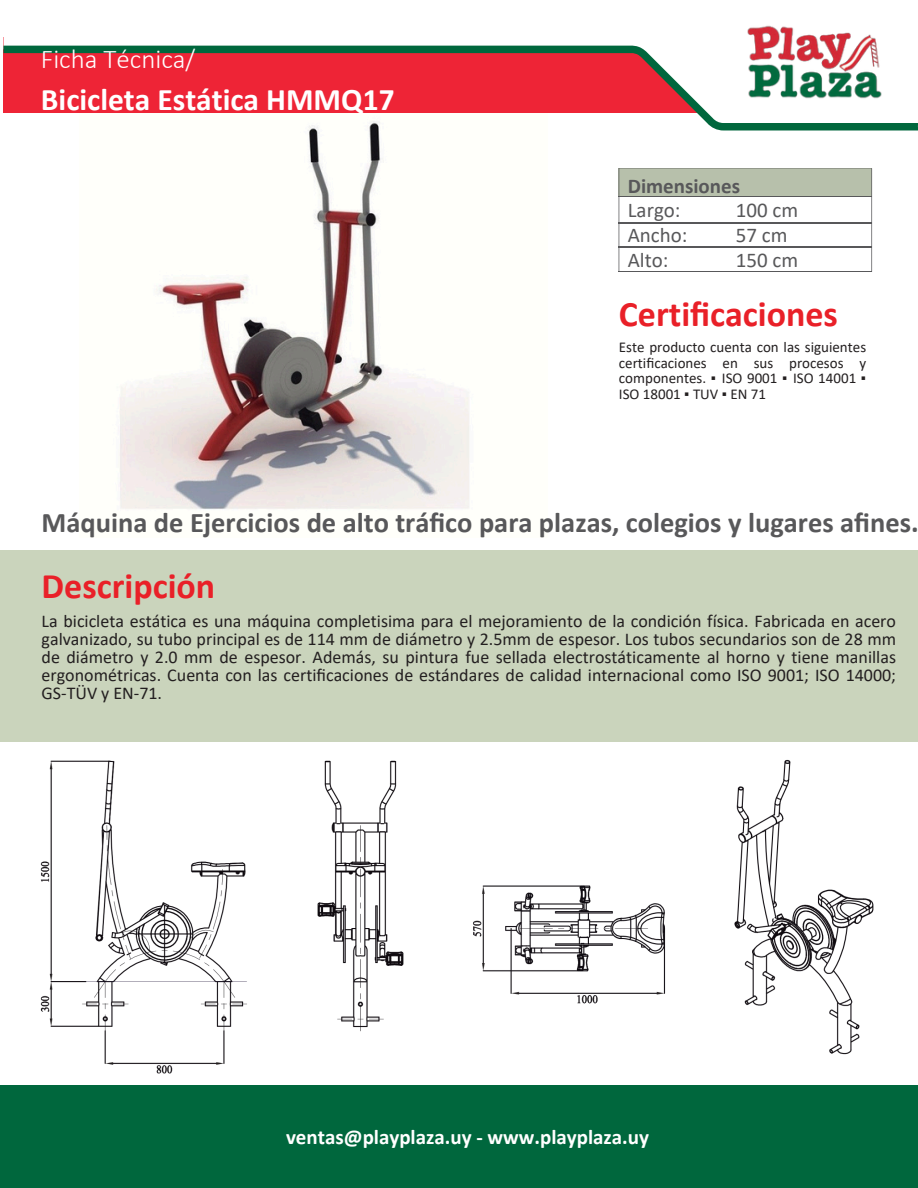
<style>
.page{position:relative;width:918px;height:1188px;background:#fff}
.page>*{position:absolute;margin:0;border:0;box-sizing:border-box;transform-origin:0 0}
.t1{font:700 36px "Calibri";color:#e92028}
.t2{font:700 31.5px "Calibri";color:#fff}
.t3{font:700 28.5px "Calibri";color:#58585a}
.t4{font:300 27px "Calibri";color:#fff}
.t5{font:700 21px "Calibri";color:#fff}
.t6{font:21px/24.8px "Calibri";color:#58585a}
.t7{font:700 21px "Calibri";color:#58585a}
.t8{font:18px/18px "Calibri";color:#231f20;text-align:justify}
.t9{font:15px/15.8px "Calibri";color:#231f20;text-align:justify}
</style>
<div class="page">
<img style="left:120px;top:130px;width:349px;height:380px">
<div style="left:0;top:550px;width:918px;height:192px;background:#cad4bc"></div>
<div style="left:0;top:1085px;width:918px;height:103px;background:#00673d"></div>
<svg style="left:3px;top:37px;width:632px;height:9px"></svg>
<svg style="left:3px;top:46px;width:915px;height:84px;fill:#ee2436"></svg>
<img style="left:731px;top:25px;width:167px;height:77px">
<img style="left:40px;top:760px;width:207px;height:314px">
<img style="left:317px;top:760px;width:87px;height:272px">
<img style="left:473px;top:885px;width:193px;height:119px">
<svg style="left:619px;top:168px;width:253px;height:104px"></svg>
<img style="left:734px;top:759px;width:140px;height:296px">
<h3 class="t4" style="left:41px;top:48px;width:156px">Ficha Técnica/</h3>
<h3 class="t2" style="left:41px;top:86px;width:355px">Bicicleta Estática HMMQ17</h3>
<p class="t7" style="left:628px;top:177px;width:114px">Dimensiones</p>
<h1 class="t6" style="left:628px;top:200px;width:61px">Largo:<br>Ancho:<br>Alto:</h1>
<h5 class="t6" style="left:736px;top:200px;width:64px">100 cm<br>57 cm<br>150 cm</h5>
<p class="t1" style="left:619px;top:299px;width:220px">Certificaciones</p>
<p class="t9" style="left:619px;top:340px;width:249px">Este producto cuenta con las siguientes certificaciones en sus procesos y componentes. ▪ ISO 9001 ▪ ISO 14001 ▪ ISO 18001 ▪ TUV ▪ EN 71</p>
<p class="t3" style="left:42px;top:510px;width:879px">Máquina de Ejercicios de alto tráfico para plazas, colegios y lugares afines.</p>
<p class="t1" style="left:42px;top:571px;width:175px">Descripción</p>
<p class="t8" style="left:42px;top:614px;width:856px">La bicicleta estática es una máquina completisima para el mejoramiento de la condición física. Fabricada en acero galvanizado, su tubo principal es de 114 mm de diámetro y 2.5mm de espesor. Los tubos secundarios son de 28 mm de diámetro y 2.0 mm de espesor. Además, su pintura fue sellada electrostáticamente al horno y tiene manillas ergonométricas. Cuenta con las certificaciones de estándares de calidad internacional como ISO 9001; ISO 14000; GS-TÜV y EN-71.</p>
<p class="t5" style="left:286px;top:1128px;width:365px">ventas@playplaza.uy - www.playplaza.uy</p>
</div>
